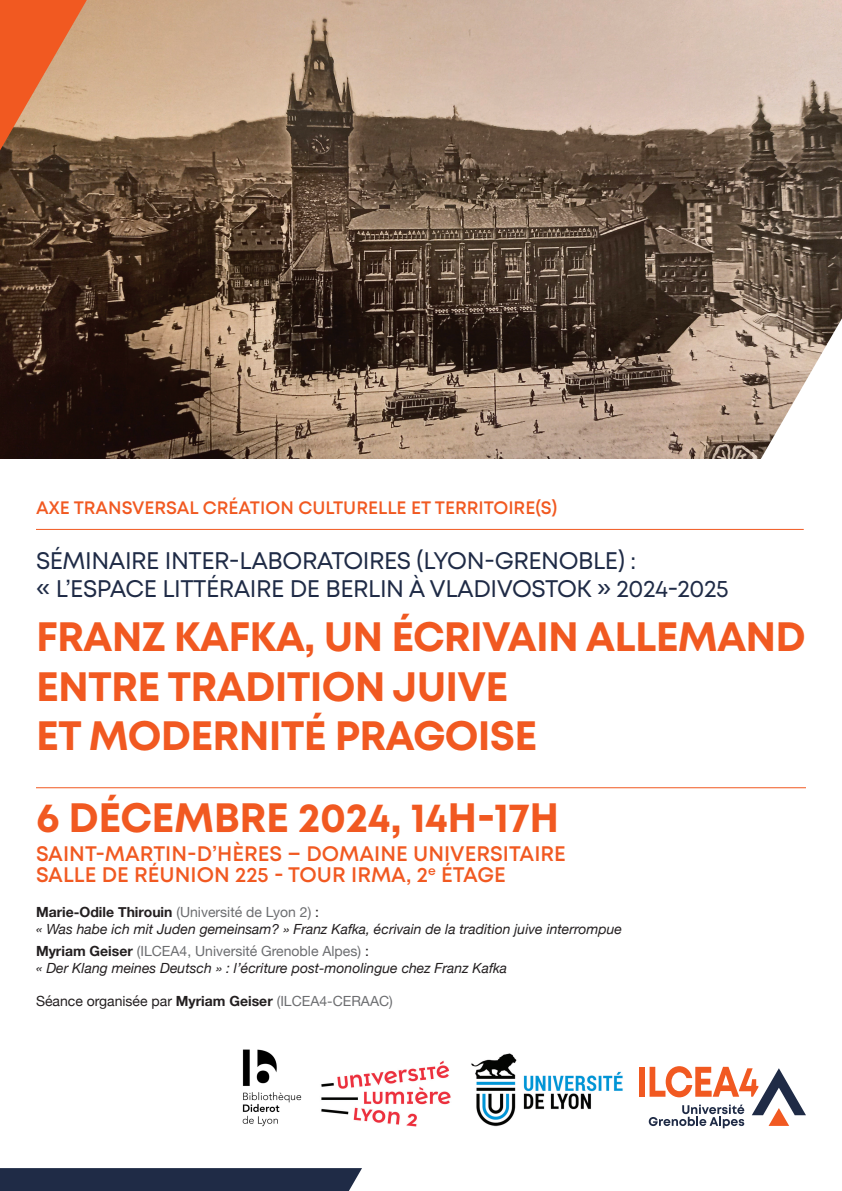
<style>
.page{position:relative;width:842px;height:1191px;background:#fff}
.page>*{position:absolute;margin:0;border:0;box-sizing:border-box;transform-origin:0 0}
.t1{font:700 41px/49.2px "Mont";letter-spacing:-.02em;color:#f15921}
.t2{font:24px/28.8px "Mont";letter-spacing:-.02em;color:#1f2b46}
.t3{font:600 21px/20.9px "Mont";color:#f15921}
.t4{font:600 18px "Mont";color:#f15921}
.t5{font:italic 14px/16.8px "Helvetica Neue";color:#231f20}
.t6{font:14px "Helvetica Neue";color:#231f20}
.s1{font-weight:700;font-style:normal}
.s2{font-style:normal;color:#6c6d70}
.s3{font-style:normal}
.s4{font-weight:700}
.s5{color:#6c6d70}
</style>
<div class="page">
<img style="left:0;top:0;width:842px;height:459px">
<hr style="left:36px;top:787px;width:770px;height:1px;background:#f15921">
<svg style="left:0;top:0;width:87px;height:150px;background:#d6784b"></svg>
<div style="left:0;top:1168px;width:362px;height:23px;background:#1f2b46"></div>
<svg style="left:706px;top:318px;width:136px;height:211px"></svg>
<hr style="left:36px;top:529px;width:768px;height:1px;background:#f15921">
<div style="left:639px;top:1066px;width:6px;height:30px;background:#f15921"></div>
<svg style="left:649px;top:1066px;width:157px;height:62px"></svg>
<img style="left:471px;top:1053px;width:152px;height:74px">
<img style="left:242px;top:1049px;width:209px;height:78px">
<p class="t4" style="left:36px;top:495px;width:523px">AXE TRANSVERSAL CRÉATION CULTURELLE ET TERRITOIRE(S)</p>
<h2 class="t2" style="left:36px;top:546px;width:694px">SÉMINAIRE INTER-LABORATOIRES (LYON-GRENOBLE) :<br>« L’ESPACE LITTÉRAIRE DE BERLIN À VLADIVOSTOK » 2024-2025</h2>
<h1 class="t1" style="left:36px;top:612px;width:771px">FRANZ KAFKA, UN ÉCRIVAIN ALLEMAND<br>ENTRE TRADITION JUIVE<br>ET MODERNITÉ PRAGOISE</h1>
<h1 class="t1" style="left:36px;top:793px;width:525px">6 DÉCEMBRE 2024, 14H-17H</h1>
<h3 class="t3" style="left:36px;top:843px;width:531px">SAINT-MARTIN-D’HÈRES – DOMAINE UNIVERSITAIRE<br>SALLE DE RÉUNION 225 - TOUR IRMA, 2<sup>e</sup> ÉTAGE</h3>
<p class="t5" style="left:36px;top:904px;width:588px"><span class="s1">Marie-Odile Thirouin</span> <span class="s2">(Université de Lyon 2)</span> <span class="s3">:<br></span>« Was habe ich mit Juden gemeinsam? » Franz Kafka, écrivain de la tradition juive interrompue</p>
<p class="t5" style="left:36px;top:943px;width:473px"><span class="s1">Myriam Geiser</span> <span class="s2">(ILCEA4, Université Grenoble Alpes)</span> <span class="s3">:<br></span>« Der Klang meines Deutsch » : l’écriture post-monolingue chez Franz Kafka</p>
<p class="t6" style="left:36px;top:991px;width:358px">Séance organisée par <span class="s4">Myriam Geiser</span> <span class="s5">(ILCEA4-CERAAC)</span></p>
</div>
